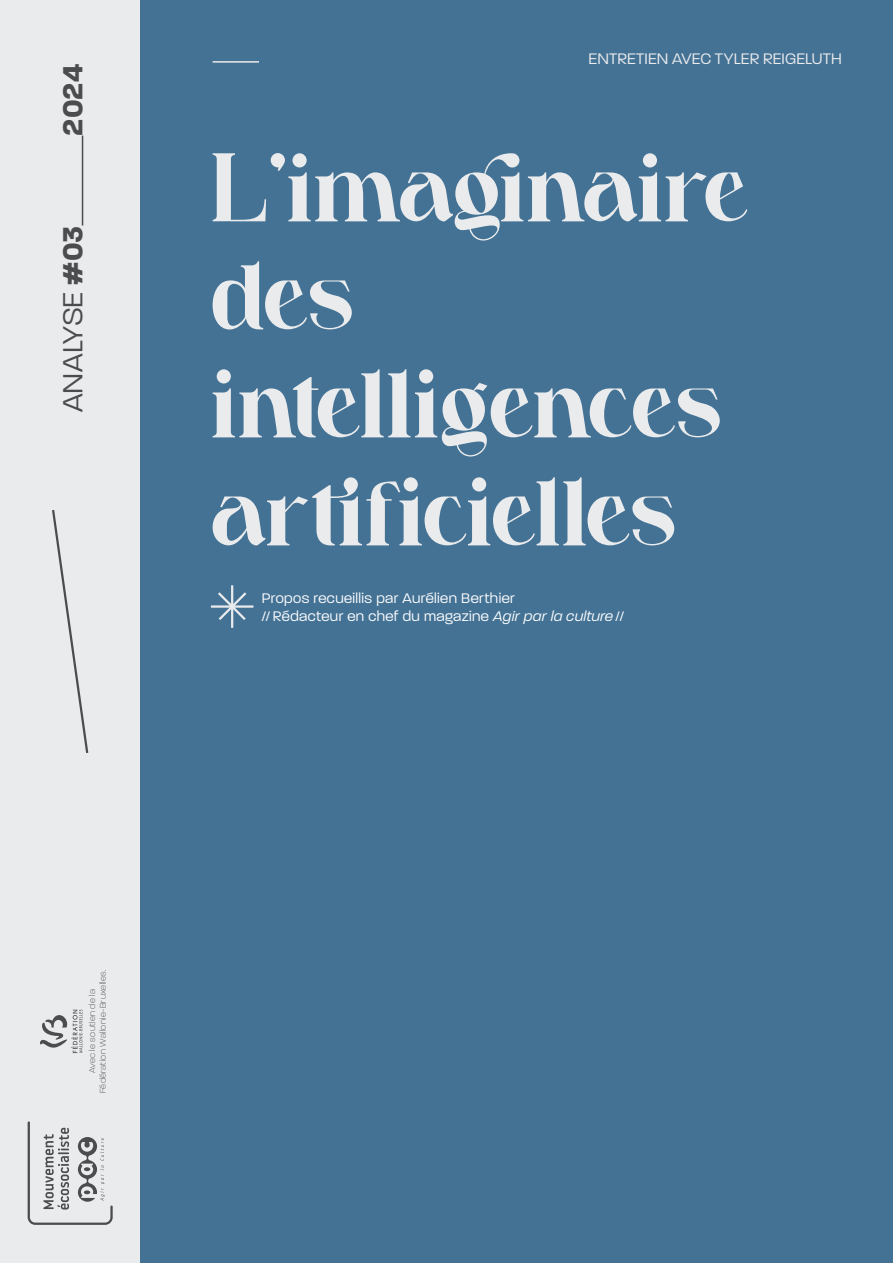
<style>
.page{position:relative;width:893px;height:1263px;background:#fff}
.page>*{position:absolute;margin:0;border:0;box-sizing:border-box;transform-origin:0 0}
.t1{font:90px/108px "Zagora";color:#eaebec}
.t2{font:300 30px "Paralucent";color:#4b4c4d}
.t3{font:700 30px "Paralucent";color:#4b4c4d}
.t4{font:300 16.5px "Paralucent";letter-spacing:.01em;color:#eaebec}
.t5{font:300 15px/18px "Paralucent";letter-spacing:.025em;color:#fff}
.t6{font:200 9px/10.8px "Paralucent";letter-spacing:.045em;color:#4b4c4d;text-align:center}
.s1{font-weight:700}
.s2{font-style:italic}
</style>
<div class="page">
<div style="left:0;top:0;width:140px;height:1263px;background:#eaebec"></div>
<div style="left:140px;top:0;width:753px;height:1263px;background:#447295"></div>
<svg style="left:28px;top:1121px;width:85px;height:104px"></svg>
<hr style="left:82px;top:136px;width:1px;height:90px;background:#4b4c4d">
<hr style="left:211px;top:605px;width:42px;height:3px;background:#eaebec">
<hr style="left:231px;top:585px;width:2px;height:43px;background:#eaebec">
<svg style="left:216px;top:590px;width:33px;height:32px"></svg>
<svg style="left:40px;top:1010px;width:42px;height:43px"></svg>
<svg style="left:52px;top:510px;width:37px;height:243px"></svg>
<hr style="left:213px;top:61px;width:46px;height:2px;background:#eaebec">
<h2 class="t3" style="left:55px;top:136px;width:73px;rotate:-90deg">2024</h2>
<h2 class="t2" style="left:55px;top:412px;width:188px;rotate:-90deg">ANALYSE <span class="s1">#03</span></h2>
<p class="t4" style="left:589px;top:49px;width:255px">ENTRETIEN AVEC TYLER REIGELUTH</p>
<h1 class="t1" style="left:213px;top:138px;width:538px">L’imaginaire des intelligences artificielles</h1>
<p class="t5" style="left:262px;top:589px;width:364px">Propos recueillis par Aurélien Berthier<br>// Rédacteur en chef du magazine <span class="s2">Agir par la culture</span> //</p>
<p class="t6" style="left:87px;top:1093px;width:126px;rotate:-90deg">Avec le soutien de la<br>Fédération Wallonie-Bruxelles.</p>
</div>
